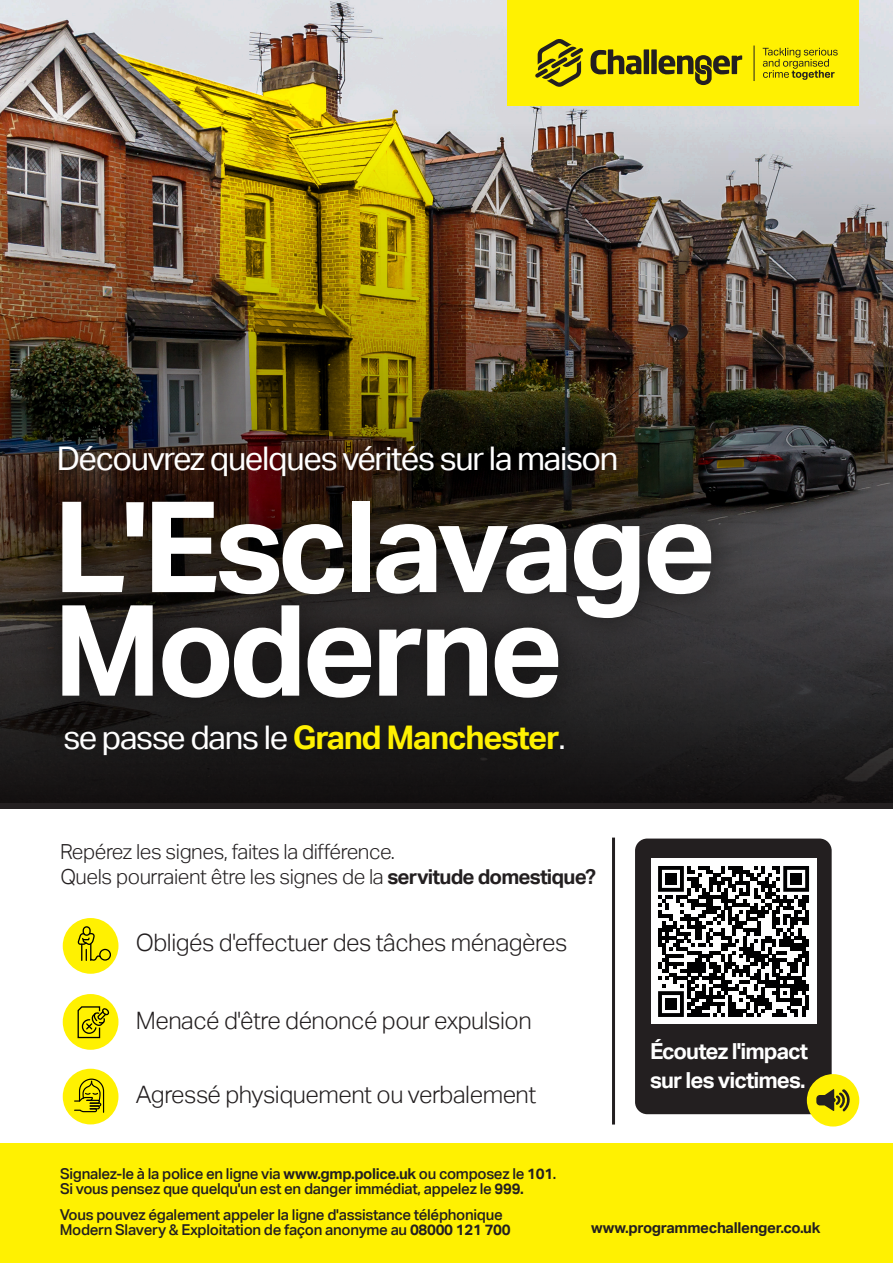
<style>
.page{position:relative;width:893px;height:1263px;background:#fff}
.page>*{position:absolute;margin:0;border:0;box-sizing:border-box;transform-origin:0 0}
.t1{font:700 126.45px/103.5px "Aktiv Grotesk";letter-spacing:-.04em;color:#fff}
.t2{font:32.55px "Aktiv Grotesk";letter-spacing:-.04em;color:#fff}
.t3{font:700 32.55px "Aktiv Grotesk";letter-spacing:-.04em;color:#fff101}
.t4{font:300 24px "Aktiv Grotesk";letter-spacing:-.02em;color:#231f20}
.t5{font:700 22.05px/28.7px "Aktiv Grotesk";letter-spacing:-.04em;color:#fff}
.t6{font:300 20.7px/25.8px "Aktiv Grotesk";letter-spacing:-.02em;color:#231f20}
.t7{font:500 15px/15px "Aktiv Grotesk";letter-spacing:-.02em;color:#231f20}
.t8{font:700 15px "Aktiv Grotesk";letter-spacing:-.02em;color:#231f20}
.s1{font-weight:400;color:#fff}
.s2{font-weight:700;font-size:20.55px}
.s3{font-weight:700}
</style>
<div class="page">
<div style="left:0;top:1143px;width:893px;height:120px;background:#fff101"></div>
<img style="left:0;top:0;width:893px;height:120px">
<img style="left:0;top:120px;width:893px;height:688px">
<div style="left:507px;top:0;width:351px;height:106px;background:#fff101"></div>
<svg style="left:763px;top:48px;width:75px;height:32px"></svg>
<svg style="left:591px;top:49px;width:50px;height:25px"></svg>
<div style="left:644px;top:49px;width:5px;height:25px;background:#231f20"></div>
<div style="left:651px;top:49px;width:6px;height:25px;background:#231f20"></div>
<svg style="left:658px;top:55px;width:84px;height:30px"></svg>
<svg style="left:535px;top:39px;width:48px;height:48px"></svg>
<hr style="left:754px;top:46px;width:1px;height:35px;background:#231f20">
<img style="left:2px;top:432px;width:784px;height:415px">
<img style="left:12px;top:670px;width:604px;height:157px">
<img style="left:5px;top:390px;width:669px;height:158px">
<div style="left:63px;top:918px;width:55px;height:56px;background:#fff101;border-radius:50%"></div>
<div style="left:63px;top:994px;width:55px;height:56px;background:#fff101;border-radius:50%"></div>
<div style="left:83px;top:926px;width:8px;height:10px;border:1px solid #000001;border-radius:3px"></div>
<svg style="left:78px;top:932px;width:24px;height:29px"></svg>
<div style="left:99px;top:949px;width:12px;height:12px;border:1px solid #000001;border-radius:50%"></div>
<svg style="left:77px;top:1006px;width:33px;height:33px"></svg>
<div style="left:63px;top:1069px;width:55px;height:55px;background:#fff101;border-radius:50%"></div>
<svg style="left:74px;top:1078px;width:31px;height:35px"></svg>
<hr style="left:612px;top:837px;width:3px;height:287px;background:#231f20">
<div style="left:635px;top:838px;width:197px;height:276px;background:#231f20;border-radius:12px"></div>
<div style="left:807px;top:1074px;width:52px;height:52px;background:#fff101;border-radius:50%"></div>
<svg style="left:816px;top:1089px;width:34px;height:22px"></svg>
<div style="left:651px;top:859px;width:165px;height:165px;background:#fff"></div>
<svg style="left:658px;top:866px;width:151px;height:151px"></svg>
<div style="left:665px;top:873px;width:11px;height:11px;background:#000001"></div>
<div style="left:791px;top:873px;width:11px;height:11px;background:#000001"></div>
<div style="left:665px;top:998px;width:11px;height:11px;background:#000001"></div>
<h2 class="t2" style="left:57px;top:439px;width:563px">Découvrez quelques vérités sur la maison</h2>
<h1 class="t1" style="left:53px;top:497px;width:665px">L'Esclavage<br>Moderne</h1>
<h2 class="t3" style="left:63px;top:719px;width:504px"><span class="s1">se passe dans le</span> Grand Manchester<span class="s1">.</span></h2>
<h3 class="t6" style="left:60px;top:838px;width:537px">Repérez les signes, faites la différence.<br>Quels pourraient être les signes de la <span class="s2">servitude domestique?</span></h3>
<h3 class="t4" style="left:136px;top:929px;width:433px">Obligés d'effectuer des tâches ménagères</h3>
<h3 class="t4" style="left:136px;top:1007px;width:397px">Menacé d'être dénoncé pour expulsion</h3>
<h3 class="t4" style="left:136px;top:1080px;width:402px">Agressé physiquement ou verbalement</h3>
<p class="t7" style="left:60px;top:1166px;width:498px">Signalez-le à la police en ligne via <span class="s3">www.gmp.police.uk</span> ou composez le <span class="s3">101</span>.<br>Si vous pensez que quelqu'un est en danger immédiat, appelez le <span class="s3">999.</span></p>
<p class="t7" style="left:60px;top:1207px;width:453px">Vous pouvez également appeler la ligne d'assistance téléphonique<br>Modern Slavery &amp; Exploitation de façon anonyme au <span class="s3">08000 121 700</span></p>
<h3 class="t5" style="left:650px;top:1037px;width:160px">Écoutez l'impact sur les victimes.</h3>
<p class="t8" style="left:591px;top:1219px;width:231px">www.programmechallenger.co.uk</p>
</div>
